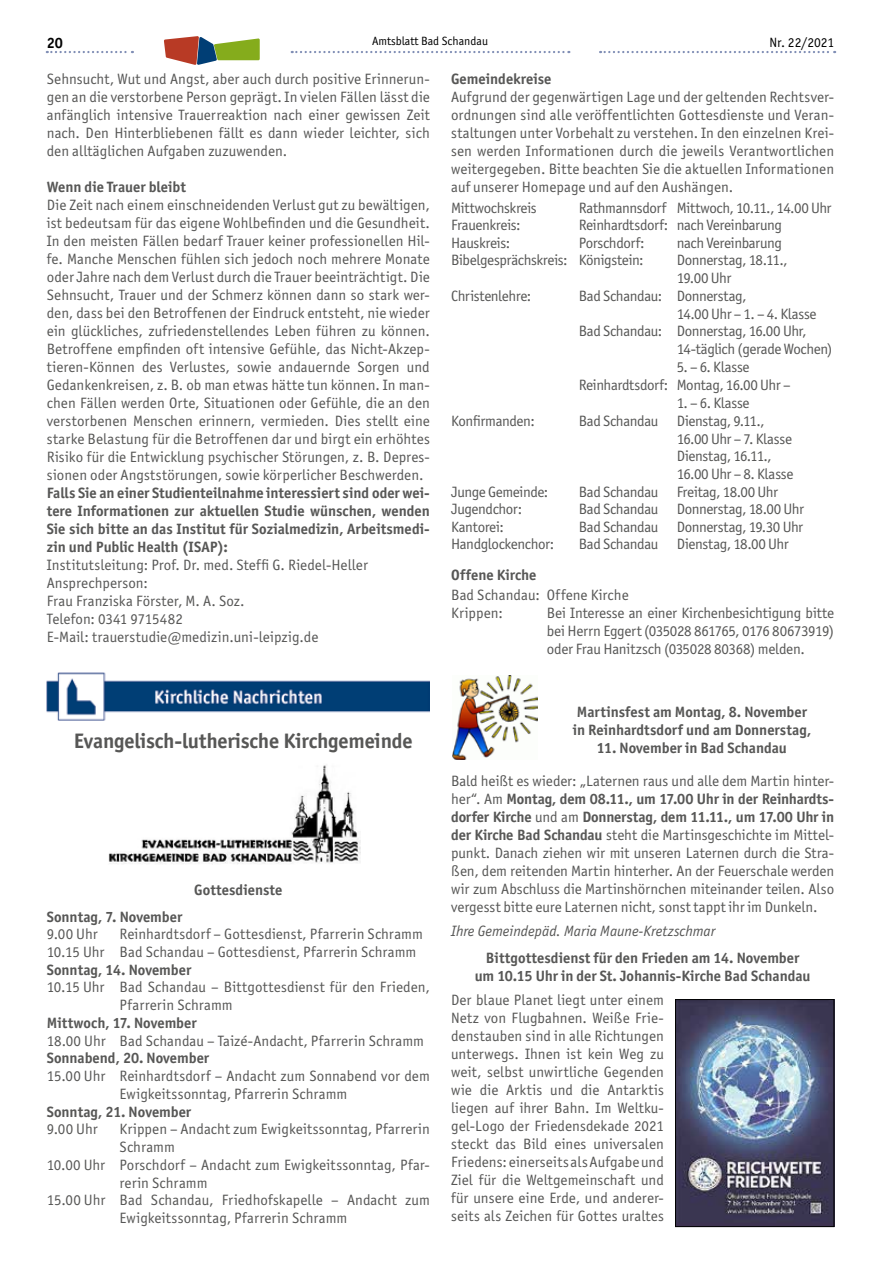
<style>
.page{position:relative;width:881px;height:1263px;background:#fff}
.page>*{position:absolute;margin:0;border:0;box-sizing:border-box;transform-origin:0 0}
.t1{font:700 21px "Officina San ITC";letter-spacing:-.01em;color:#575756}
.t2{font:15px/18px "Officina San ITC";color:#575756;text-align:justify}
.t3{font:700 15px/18px "Officina San ITC";color:#575756}
.t4{font:15px/17.5px "Officina San ITC";letter-spacing:-.025em;color:#575756}
.t5{font:15px/17.9px "Officina San ITC";letter-spacing:-.02em;color:#575756}
.t6{font:15px/18px "Officina San ITC";letter-spacing:-.03em;color:#575756}
.t7{font:italic 15px "Officina San ITC";color:#575756}
.t8{font:700 15px "Officina San ITC";color:#000}
.t9{font:13.5px "Officina San ITC";color:#000}
.t10{font:12px "Officina San ITC";color:#000}
.s1{font-weight:700}
</style>
<div class="page">
<svg style="left:291px;top:51px;width:278px;height:2px"></svg>
<svg style="left:47px;top:51px;width:86px;height:2px"></svg>
<svg style="left:600px;top:51px;width:234px;height:2px"></svg>
<svg style="left:164px;top:36px;width:95px;height:29px"></svg>
<img style="left:452px;top:675px;width:85px;height:84px">
<img style="left:47px;top:672px;width:382px;height:48px">
<img style="left:108px;top:765px;width:252px;height:99px">
<img style="left:677px;top:1001px;width:154px;height:224px">
<div style="left:675px;top:999px;width:158px;height:228px;border:1px solid #000"></div>
<p class="t8" style="left:47px;top:34px;width:18px">20</p>
<p class="t10" style="left:372px;top:34px;width:117px">Amtsblatt Bad Schandau</p>
<p class="t9" style="left:769px;top:34px;width:66px">Nr. 22/2021</p>
<p class="t3" style="left:451px;top:70px;width:102px">Gemeindekreise</p>
<p class="t2" style="left:451px;top:88px;width:384px">Aufgrund der gegenwärtigen Lage und der geltenden Rechtsver&shy;ordnungen sind alle veröffentlichten Gottesdienste und Veran&shy;staltungen unter Vorbehalt zu verstehen. In den einzelnen Krei&shy;sen werden Informationen durch die jeweils Verantwortlichen weitergegeben. Bitte beachten Sie die aktuellen Informationen auf unserer Homepage und auf den Aushängen.</p>
<p class="t5" style="left:451px;top:199px;width:87px">Mittwochskreis</p>
<p class="t4" style="left:578px;top:199px;width:254px">Rathmannsdorf Mittwoch, 10.11., 14.00 Uhr</p>
<p class="t4" style="left:451px;top:216px;width:71px">Frauenkreis:</p>
<p class="t4" style="left:578px;top:216px;width:205px">Reinhardtsdorf: nach Vereinbarung</p>
<p class="t6" style="left:451px;top:234px;width:60px">Hauskreis:</p>
<p class="t4" style="left:578px;top:234px;width:67px">Porschdorf:</p>
<p class="t4" style="left:676px;top:234px;width:107px">nach Vereinbarung</p>
<p class="t4" style="left:451px;top:251px;width:194px">Bibelgesprächskreis: Königstein:</p>
<p class="t6" style="left:676px;top:251px;width:112px">Donnerstag, 18.11.,<br>19.00 Uhr</p>
<p class="t5" style="left:451px;top:287px;width:82px">Christenlehre:</p>
<p class="t4" style="left:578px;top:287px;width:169px">Bad Schandau: Donnerstag,</p>
<p class="t5" style="left:676px;top:305px;width:141px">14.00 Uhr – 1. – 4. Klasse</p>
<p class="t4" style="left:578px;top:322px;width:229px">Bad Schandau: Donnerstag, 16.00 Uhr,</p>
<p class="t6" style="left:676px;top:340px;width:157px">14-täglich (gerade Wochen)</p>
<p class="t4" style="left:578px;top:358px;width:213px;text-indent:98px">5. – 6. Klasse<br>Reinhardtsdorf: Montag, 16.00 Uhr –</p>
<p class="t2" style="left:676px;top:394px;width:74px">1. – 6. Klasse</p>
<p class="t4" style="left:451px;top:412px;width:85px">Konfirmanden:</p>
<p class="t5" style="left:676px;top:411px;width:118px;text-indent:-98px">Bad Schandau Dienstag, 9.11.,<br>16.00 Uhr – 7. Klasse<br>Dienstag, 16.11.,<br>16.00 Uhr – 8. Klasse</p>
<p class="t4" style="left:451px;top:483px;width:99px">Junge Gemeinde:</p>
<p class="t4" style="left:578px;top:483px;width:201px">Bad Schandau Freitag, 18.00 Uhr</p>
<p class="t4" style="left:451px;top:500px;width:72px">Jugendchor:</p>
<p class="t4" style="left:578px;top:500px;width:227px">Bad Schandau Donnerstag, 18.00 Uhr</p>
<p class="t5" style="left:451px;top:518px;width:54px">Kantorei:</p>
<p class="t4" style="left:578px;top:518px;width:226px">Bad Schandau Donnerstag, 19.30 Uhr</p>
<p class="t4" style="left:451px;top:535px;width:105px">Handglockenchor:</p>
<p class="t4" style="left:578px;top:535px;width:211px">Bad Schandau Dienstag, 18.00 Uhr</p>
<p class="t3" style="left:451px;top:565px;width:87px">Offene Kirche</p>
<p class="t2" style="left:451px;top:586px;width:179px;line-height:17.5px">Bad Schandau: Offene Kirche<br>Krippen:</p>
<p class="t2" style="left:47px;top:70px;width:384px">Sehnsucht, Wut und Angst, aber auch durch positive Erinnerun&shy;gen an die verstorbene Person geprägt. In vielen Fällen lässt die anfänglich intensive Trauerreaktion nach einer gewissen Zeit nach. Den Hinterbliebenen fällt es dann wieder leichter, sich den alltäglichen Aufgaben zuzuwenden.</p>
<p class="t3" style="left:47px;top:178px;width:141px">Wenn die Trauer bleibt</p>
<p class="t2" style="left:47px;top:196px;width:384px">Die Zeit nach einem einschneidenden Verlust gut zu bewältigen, ist bedeutsam für das eigene Wohlbefinden und die Gesundheit.<br>In den meisten Fällen bedarf Trauer keiner professionellen Hil&shy;fe. Manche Menschen fühlen sich jedoch noch mehrere Monate oder Jahre nach dem Verlust durch die Trauer beeinträchtigt. Die Sehnsucht, Trauer und der Schmerz können dann so stark wer&shy;den, dass bei den Betroffenen der Eindruck entsteht, nie wieder ein glückliches, zufriedenstellendes Leben führen zu können.<br>Betroffene empfinden oft intensive Gefühle, das Nicht-Akzep&shy;tieren-Können des Verlustes, sowie andauernde Sorgen und Gedankenkreisen, z. B. ob man etwas hätte tun können. In man&shy;chen Fällen werden Orte, Situationen oder Gefühle, die an den verstorbenen Menschen erinnern, vermieden. Dies stellt eine starke Belastung für die Betroffenen dar und birgt ein erhöhtes Risiko für die Entwicklung psychischer Störungen, z. B. Depres&shy;sionen oder Angststörungen, sowie körperlicher Beschwerden.</p>
<p class="t3" style="left:47px;top:484px;width:384px;text-align:justify">Falls Sie an einer Studienteilnahme interessiert sind oder wei&shy;tere Informationen zur aktuellen Studie wünschen, wenden Sie sich bitte an das Institut für Sozialmedizin, Arbeitsmedi&shy;zin und Public Health (ISAP):</p>
<p class="t2" style="left:47px;top:556px;width:322px;text-align:left">Institutsleitung: Prof. Dr. med. Steffi G. Riedel-Heller Ansprechperson:<br>Frau Franziska Förster, M. A. Soz.<br>Telefon: 0341 9715482<br>E-Mail: trauerstudie@medizin.uni-leipzig.de</p>
<p class="t2" style="left:546px;top:604px;width:289px">Bei Interesse an einer Kirchenbesichtigung bitte bei Herrn Eggert (035028 861765, 0176 80673919) oder Frau Hanitzsch (035028 80368) melden.</p>
<h1 class="t1" style="left:74px;top:728px;width:340px">Evangelisch-lutherische Kirchgemeinde</h1>
<p class="t3" style="left:194px;top:880px;width:90px">Gottesdienste</p>
<p class="t3" style="left:47px;top:908px;width:137px">Sonntag, 7. November</p>
<p class="t2" style="left:47px;top:925px;width:52px">9.00 Uhr</p>
<p class="t2" style="left:47px;top:925px;width:377px;line-height:17.5px;text-indent:73px">Reinhardtsdorf – Gottesdienst, Pfarrerin Schramm<br>10.15 Uhr Bad Schandau – Gottesdienst, Pfarrerin Schramm</p>
<p class="t3" style="left:47px;top:960px;width:146px">Sonntag, 14. November</p>
<p class="t2" style="left:119px;top:978px;width:311px;text-indent:-73px">10.15 Uhr Bad Schandau – Bittgottesdienst für den Frieden,<br>Pfarrerin Schramm</p>
<p class="t3" style="left:47px;top:1014px;width:151px">Mittwoch, 17. November</p>
<p class="t2" style="left:47px;top:1031px;width:378px">18.00 Uhr Bad Schandau – Taizé-Andacht, Pfarrerin Schramm</p>
<p class="t3" style="left:47px;top:1049px;width:164px">Sonnabend, 20. November</p>
<p class="t2" style="left:119px;top:1067px;width:311px;text-indent:-73px">15.00 Uhr Reinhardtsdorf – Andacht zum Sonnabend vor dem<br>Ewigkeitssonntag, Pfarrerin Schramm</p>
<p class="t3" style="left:47px;top:1102px;width:146px">Sonntag, 21. November</p>
<p class="t2" style="left:47px;top:1120px;width:52px">9.00 Uhr</p>
<p class="t2" style="left:119px;top:1120px;width:311px">Krippen – Andacht zum Ewigkeitssonntag, Pfarrerin</p>
<p class="t2" style="left:119px;top:1138px;width:57px">Schramm</p>
<p class="t2" style="left:47px;top:1156px;width:384px">10.00 Uhr Porschdorf – Andacht zum Ewigkeitssonntag, Pfar-</p>
<p class="t2" style="left:119px;top:1174px;width:89px">rerin Schramm</p>
<p class="t2" style="left:47px;top:1191px;width:384px">15.00 Uhr Bad Schandau, Friedhofskapelle – Andacht zum</p>
<p class="t2" style="left:119px;top:1209px;width:229px">Ewigkeitssonntag, Pfarrerin Schramm</p>
<p class="t3" style="left:572px;top:703px;width:240px">Martinsfest am Montag, 8. November in Reinhardtsdorf und am Donnerstag,</p>
<p class="t3" style="left:596px;top:739px;width:191px">11. November in Bad Schandau</p>
<p class="t2" style="left:451px;top:772px;width:384px">Bald heißt es wieder: „Laternen raus und alle dem Martin hinter&shy;her“. Am <span class="s1">Montag, dem 08.11., um 17.00 Uhr in der Reinhardts&shy;dorfer Kirche</span> und am <span class="s1">Donnerstag, dem 11.11., um 17.00 Uhr in der Kirche Bad Schandau</span> steht die Martinsgeschichte im Mittel&shy;punkt. Danach ziehen wir mit unseren Laternen durch die Stra&shy;ßen, dem reitenden Martin hinterher. An der Feuerschale werden wir zum Abschluss die Martinshörnchen miteinander teilen. Also vergesst bitte eure Laternen nicht, sonst tappt ihr im Dunkeln.</p>
<p class="t7" style="left:451px;top:923px;width:265px">Ihre Gemeindepäd. Maria Maune-Kretzschmar</p>
<p class="t3" style="left:474px;top:948px;width:337px;text-align:center">Bittgottesdienst für den Frieden am 14. November um 10.15 Uhr in der St. Johannis-Kirche Bad Schandau</p>
<p class="t2" style="left:451px;top:991px;width:214px">Der blaue Planet liegt unter einem Netz von Flugbahnen. Weiße Frie&shy;denstauben sind in alle Richtungen unterwegs. Ihnen ist kein Weg zu weit, selbst unwirtliche Gegenden wie die Arktis und die Antarktis liegen auf ihrer Bahn. Im Weltku&shy;gel-Logo der Friedensdekade 2021 steckt das Bild eines universalen Friedens: einerseits als Aufgabe und Ziel für die Weltgemeinschaft und für unsere eine Erde, und anderer&shy;seits als Zeichen für Gottes uraltes</p>
</div>
